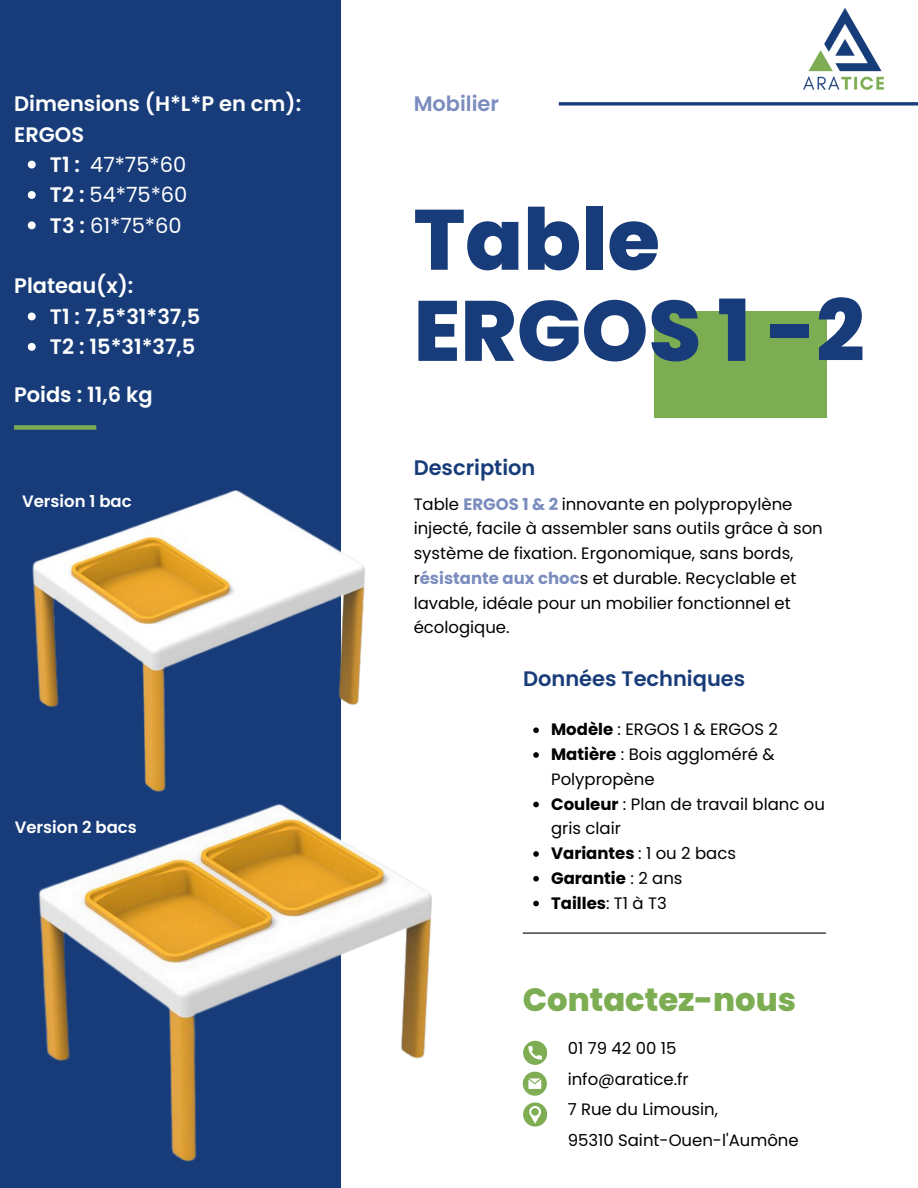
<style>
.page{position:relative;width:918px;height:1188px;background:#fff}
.page>*{position:absolute;margin:0;border:0;box-sizing:border-box;transform-origin:0 0}
.t1{font:800 85.35px/91.2px "Poppins";color:#173c79}
.t2{font:800 32.25px "Poppins";color:#7dad53}
.t3{font:600 21px/30.3px "Poppins";color:#fff}
.t4{font:21px "Poppins";color:#fff}
.t5{font:600 21px "Poppins";color:#173c79}
.t6{font:600 21px "Poppins";color:#7b8cbe}
.t7{font:16.5px/24.8px "Poppins";color:#000}
.t8{font:700 16.5px "Poppins";color:#000}
.t9{font:600 16.5px "Poppins";color:#fff}
.s1{font-weight:600}
.s2{font-weight:700;color:#7b8cbe}
.s3{font-weight:700}
.s4{font-weight:400}
</style>
<div class="page">
<div style="left:0;top:0;width:341px;height:1188px;background:#173c79"></div>
<div style="left:655px;top:311px;width:172px;height:107px;background:#7dad53"></div>
<svg style="left:533px;top:727px;width:6px;height:6px"></svg>
<svg style="left:533px;top:752px;width:6px;height:6px"></svg>
<svg style="left:533px;top:802px;width:6px;height:5px"></svg>
<svg style="left:533px;top:851px;width:6px;height:6px"></svg>
<svg style="left:533px;top:876px;width:6px;height:6px"></svg>
<svg style="left:533px;top:901px;width:6px;height:5px"></svg>
<svg style="left:559px;top:102px;width:359px;height:4px"></svg>
<hr style="left:523px;top:933px;width:303px;height:1px;background:#000">
<svg style="left:28px;top:161px;width:8px;height:8px"></svg>
<svg style="left:28px;top:191px;width:8px;height:8px"></svg>
<svg style="left:28px;top:221px;width:8px;height:8px"></svg>
<svg style="left:28px;top:313px;width:8px;height:7px"></svg>
<svg style="left:28px;top:343px;width:8px;height:8px"></svg>
<div style="left:14px;top:425px;width:82px;height:5px;background:#7ead53"></div>
<img style="left:803px;top:8px;width:81px;height:82px">
<svg style="left:523px;top:1041px;width:24px;height:23px"></svg>
<svg style="left:523px;top:1072px;width:23px;height:23px"></svg>
<svg style="left:523px;top:1102px;width:24px;height:24px"></svg>
<img style="left:32px;top:490px;width:333px;height:301px">
<img style="left:38px;top:791px;width:394px;height:371px">
<h3 class="t3" style="left:14px;top:89px;width:288px">Dimensions (H*L*P en cm):<br>ERGOS</h3>
<p class="t4" style="left:50px;top:150px;width:138px"><span class="s1">T1 :</span> 47*75*60</p>
<p class="t4" style="left:50px;top:180px;width:139px"><span class="s1">T2 :</span> 54*75*60</p>
<p class="t4" style="left:50px;top:211px;width:133px"><span class="s1">T3 :</span> 61*75*60</p>
<p class="t3" style="left:14px;top:271px;width:121px">Plateau(x):</p>
<p class="t3" style="left:50px;top:301px;width:152px">T1 : 7,5*31*37,5</p>
<p class="t3" style="left:50px;top:332px;width:147px">T2 : 15*31*37,5</p>
<p class="t3" style="left:14px;top:379px;width:140px">Poids : 11,6 kg</p>
<p class="t9" style="left:22px;top:489px;width:111px">Version 1 bac</p>
<p class="t9" style="left:15px;top:815px;width:124px">Version 2 bacs</p>
<p class="t6" style="left:414px;top:89px;width:87px">Mobilier</p>
<h3 class="t1" style="left:414px;top:194px;width:453px">Table<br>ERGOS 1 -2</h3>
<p class="t5" style="left:414px;top:453px;width:123px">Description</p>
<p class="t7" style="left:414px;top:491px;width:411px">Table <span class="s2">ERGOS 1 &amp; 2</span> innovante en polypropylène injecté, facile à assembler sans outils grâce à son système de fixation. Ergonomique, sans bords, r<span class="s2">ésistante aux choc</span>s et durable. Recyclable et lavable, idéale pour un mobilier fonctionnel et écologique.</p>
<h3 class="t5" style="left:523px;top:664px;width:224px">Données Techniques</h3>
<p class="t7" style="left:551px;top:717px;width:228px"><span class="s3">Modèle</span> : ERGOS 1 &amp; ERGOS 2</p>
<p class="t7" style="left:551px;top:742px;width:225px"><span class="s3">Matière</span> : Bois aggloméré &amp;<br>Polypropène</p>
<h3 class="t7" style="left:551px;top:791px;width:275px"><span class="s3">Couleur</span> : Plan de travail blanc ou gris clair</h3>
<h5 class="t8" style="left:551px;top:842px;width:186px">Variantes <span class="s4">: 1 ou 2 bacs</span></h5>
<p class="t8" style="left:551px;top:866px;width:133px">Garantie <span class="s4">: 2 ans</span></p>
<h3 class="t8" style="left:551px;top:891px;width:117px">Tailles<span class="s4">: T1 à T3</span></h3>
<h1 class="t2" style="left:523px;top:977px;width:275px">Contactez-nous</h1>
<h3 class="t7" style="left:568px;top:1036px;width:110px">01 79 42 00 15</h3>
<p class="t7" style="left:568px;top:1067px;width:123px">info@aratice.fr</p>
<h5 class="t7" style="left:568px;top:1097px;width:152px">7 Rue du Limousin,</h5>
<p class="t7" style="left:568px;top:1127px;width:233px">95310 Saint-Ouen-l'Aumône</p>
</div>
